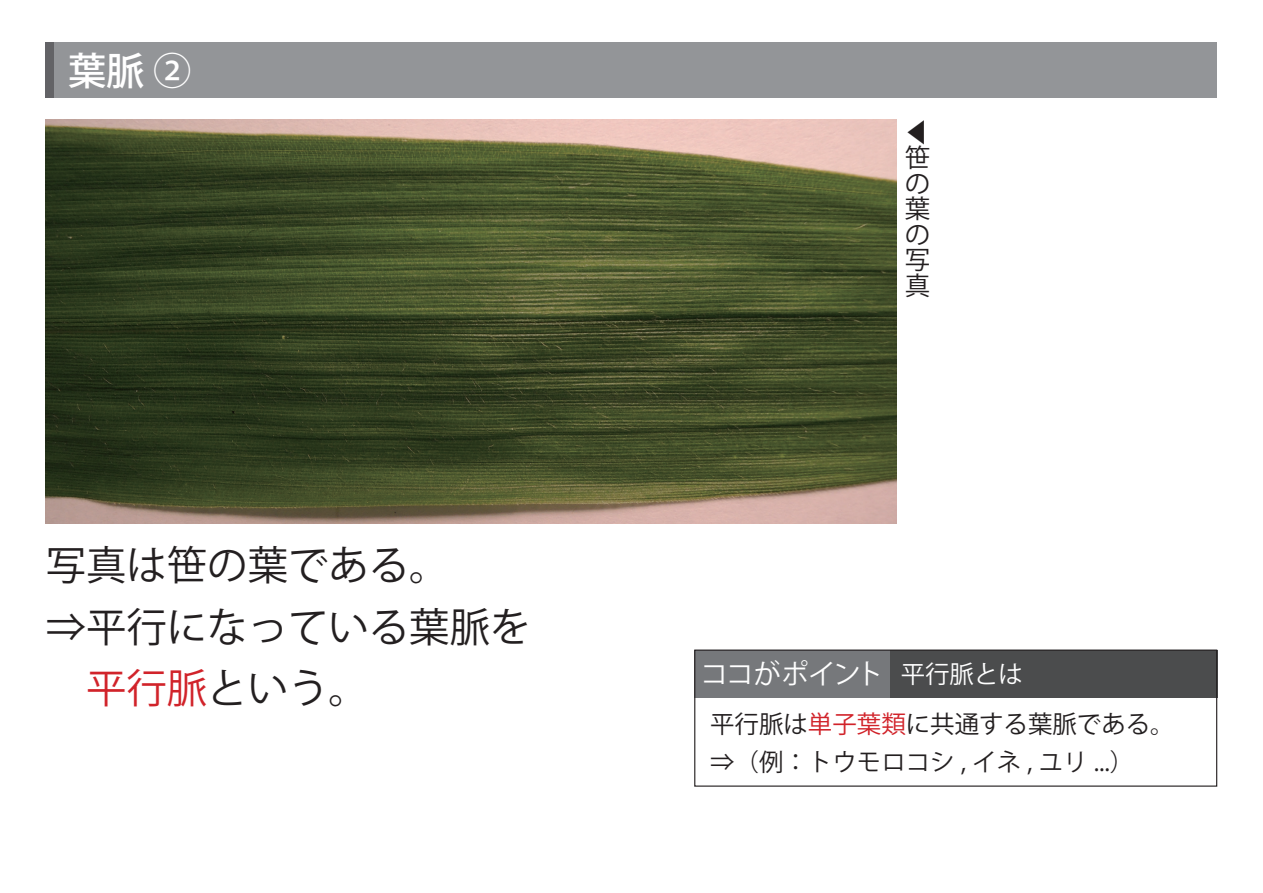
<style>
.page{position:relative;width:1263px;height:893px;background:#fff}
.page>*{position:absolute;margin:0;border:0;box-sizing:border-box;transform-origin:0 0}
.t1{font:40.35px "Koz Go Pr 6 N";color:#231f20}
.t2{font:500 38.25px "Koz Go Pr 6 N";color:#fff}
.t3{font:27.6px "Koz Go Pr 6 N";letter-spacing:-.04em;color:#fff}
.t4{font:25.5px/25.5px "Koz Go Pr 6 N";color:#231f20}
.t5{font:24.45px/37.8px "Koz Go Pr 6 N";color:#231f20}
.s1{color:#d1232a}
.s2{font-size:24.45px}
</style>
<div class="page">
<img style="left:46px;top:119px;width:850px;height:404px">
<div style="left:46px;top:43px;width:1171px;height:55px;background:#939598"></div>
<div style="left:46px;top:43px;width:8px;height:55px;background:#636366"></div>
<svg style="left:696px;top:651px;width:519px;height:47px;background:#5b5c5e"></svg>
<div style="left:694px;top:649px;width:523px;height:138px;border:1px solid #231f20"></div>
<h2 class="t2" style="left:68px;top:49px;width:125px">葉脈 ②</h2>
<h1 class="t1" style="left:46px;top:542px;width:405px">写真は笹の葉である。</h1>
<h1 class="t1" style="left:46px;top:604px;width:486px">⇒平行になっている葉脈を</h1>
<h1 class="t1" style="left:86px;top:666px;width:284px"><span class="s1">平行脈</span>という。</h1>
<p class="t4" style="left:905px;top:120px;width:26px">◀笹の葉の写真</p>
<p class="t3" style="left:700px;top:658px;width:324px">ココがポイント <span class="s2">平行脈とは</span></p>
<p class="t5" style="left:710px;top:705px;width:466px">平行脈は<span class="s1">単子葉類</span>に共通する葉脈である。⇒（例：トウモロコシ , イネ , ユリ ...）</p>
</div>
